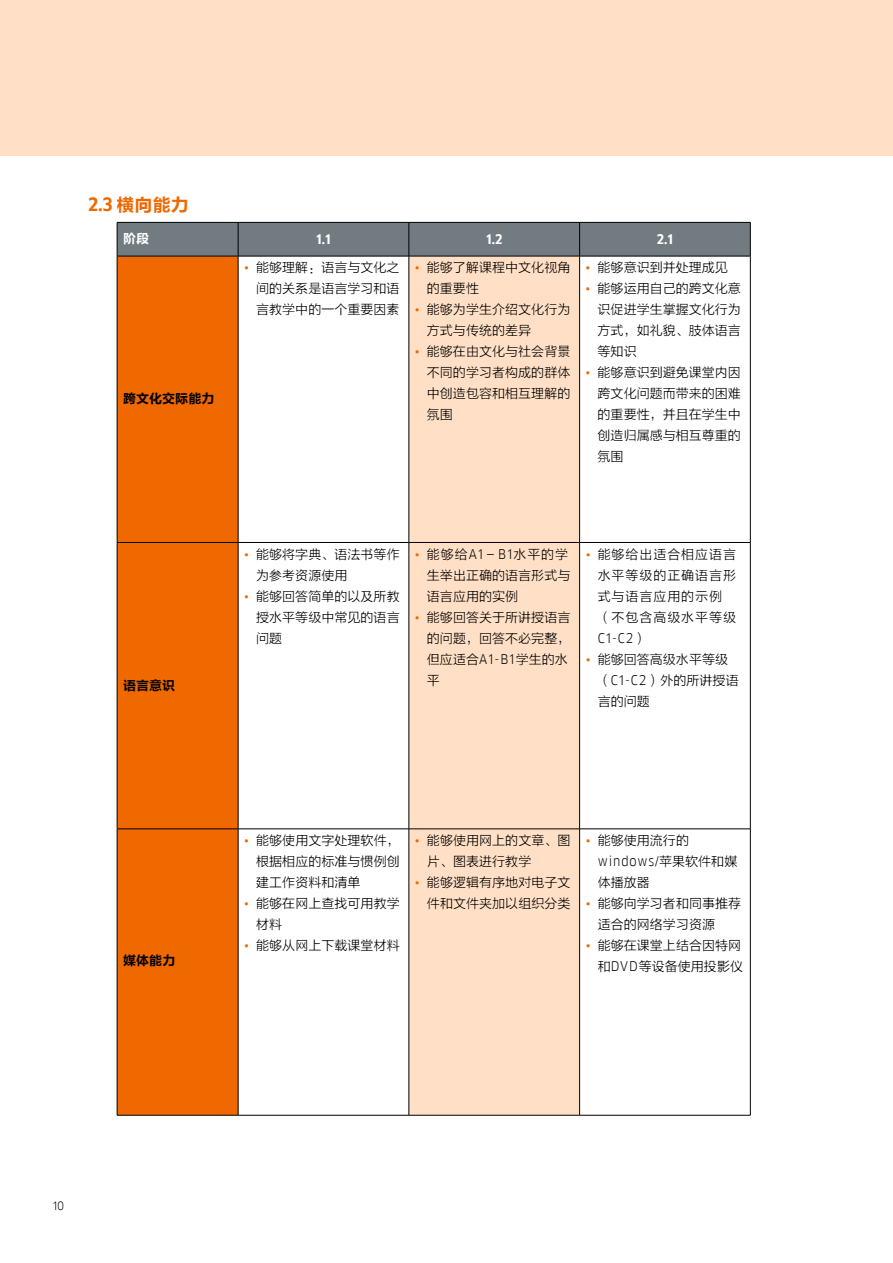
<style>
.page{position:relative;width:893px;height:1263px;background:#fff}
.page>*{position:absolute;margin:0;border:0;box-sizing:border-box;transform-origin:0 0}
.t1{font:18px "FZLTCHJW GB1 0";color:#ef6800}
.t2{font:13.05px/21px "FZLTXHK";color:#000}
.t3{font:13.05px/21px "FZLTXHK";letter-spacing:.07em;color:#000}
.t4{font:13.05px "Goethe FF Clan";letter-spacing:.07em;color:#000}
.t5{font:13.05px "FZLTCHJW GB1 0";color:#000}
.t6{font:700 13.05px "Goethe FF Clan";color:#fff}
.t7{font:13.05px "FZLTCHJW GB1 0";color:#fff}
.t8{font:11.25px "Goethe FF Clan";color:#000}
.s1{font-family:"Goethe FF Clan";font-weight:700}
.s2{font-family:"Goethe FF Clan";color:#ef6800}
.s3{font-family:"Goethe FF Clan"}
.s4{font-family:"FZLTXHK"}
</style>
<div class="page">
<div style="left:0;top:0;width:893px;height:155px;background:#ffe0c6"></div>
<div style="left:118px;top:223px;width:632px;height:33px;background:#727b80"></div>
<div style="left:118px;top:257px;width:120px;height:858px;background:#ef6800"></div>
<div style="left:410px;top:257px;width:169px;height:858px;background:#ffe0c6"></div>
<hr style="left:117px;top:223px;width:1px;height:33px;background:#000">
<hr style="left:238px;top:223px;width:1px;height:33px;background:#000">
<hr style="left:238px;top:256px;width:1px;height:286px;background:#000">
<hr style="left:238px;top:543px;width:1px;height:286px;background:#000">
<hr style="left:238px;top:829px;width:1px;height:286px;background:#000">
<hr style="left:409px;top:223px;width:1px;height:33px;background:#000">
<hr style="left:409px;top:256px;width:1px;height:286px;background:#000">
<hr style="left:409px;top:543px;width:1px;height:286px;background:#000">
<hr style="left:409px;top:829px;width:1px;height:286px;background:#000">
<hr style="left:579px;top:223px;width:1px;height:33px;background:#000">
<hr style="left:579px;top:256px;width:1px;height:286px;background:#000">
<hr style="left:579px;top:543px;width:1px;height:286px;background:#000">
<hr style="left:579px;top:829px;width:1px;height:286px;background:#000">
<hr style="left:750px;top:223px;width:1px;height:33px;background:#000">
<hr style="left:750px;top:256px;width:1px;height:286px;background:#000">
<hr style="left:750px;top:543px;width:1px;height:286px;background:#000">
<hr style="left:750px;top:829px;width:1px;height:286px;background:#000">
<hr style="left:117px;top:222px;width:121px;height:1px;background:#000">
<hr style="left:238px;top:222px;width:171px;height:1px;background:#000">
<hr style="left:409px;top:222px;width:171px;height:1px;background:#000">
<hr style="left:580px;top:222px;width:170px;height:1px;background:#000">
<hr style="left:117px;top:256px;width:121px;height:1px;background:#000">
<hr style="left:117px;top:256px;width:1px;height:286px;background:#000">
<hr style="left:238px;top:256px;width:171px;height:1px;background:#000">
<hr style="left:409px;top:256px;width:171px;height:1px;background:#000">
<hr style="left:580px;top:256px;width:170px;height:1px;background:#000">
<hr style="left:117px;top:829px;width:121px;height:1px;background:#000">
<hr style="left:117px;top:829px;width:1px;height:286px;background:#000">
<hr style="left:117px;top:542px;width:121px;height:1px;background:#000">
<hr style="left:117px;top:543px;width:1px;height:286px;background:#000">
<hr style="left:238px;top:542px;width:171px;height:1px;background:#000">
<hr style="left:409px;top:542px;width:171px;height:1px;background:#000">
<hr style="left:580px;top:542px;width:170px;height:1px;background:#000">
<hr style="left:117px;top:1115px;width:121px;height:1px;background:#000">
<hr style="left:238px;top:829px;width:171px;height:1px;background:#000">
<hr style="left:409px;top:829px;width:171px;height:1px;background:#000">
<hr style="left:580px;top:829px;width:170px;height:1px;background:#000">
<hr style="left:238px;top:1115px;width:171px;height:1px;background:#000">
<hr style="left:409px;top:1115px;width:171px;height:1px;background:#000">
<hr style="left:580px;top:1115px;width:170px;height:1px;background:#000">
<h1 class="t1" style="left:88px;top:195px;width:102px"><span class="s1">2.3</span> 横向能力</h1>
<p class="t7" style="left:123px;top:232px;width:28px">阶段</p>
<p class="t6" style="left:316px;top:231px;width:16px">1.1</p>
<p class="t6" style="left:486px;top:231px;width:18px">1.2</p>
<p class="t6" style="left:657px;top:231px;width:18px">2.1</p>
<p class="t5" style="left:123px;top:392px;width:93px">跨文化交际能力</p>
<p class="t2" style="left:256px;top:257px;width:145px;text-align:justify;text-indent:-12px"><span class="s2">•</span> 能够理解：语言与文化之间的关系是语言学习和语言教学中的一个重要因素</p>
<p class="t2" style="left:427px;top:257px;width:145px;text-indent:-12px"><span class="s2">•</span> 能够了解课程中文化视角的重要性</p>
<p class="t2" style="left:427px;top:299px;width:145px;text-indent:-12px"><span class="s2">•</span> 能够为学生介绍文化行为方式与传统的差异</p>
<p class="t2" style="left:427px;top:341px;width:145px;text-align:justify;text-indent:-12px"><span class="s2">•</span> 能够在由文化与社会背景不同的学习者构成的群体中创造包容和相互理解的氛围</p>
<p class="t2" style="left:586px;top:257px;width:144px"><span class="s2">•</span> 能够意识到并处理成见</p>
<p class="t2" style="left:598px;top:278px;width:145px;text-align:justify;text-indent:-12px"><span class="s2">•</span> 能够运用自己的跨文化意识促进学生掌握文化行为方式，如礼貌、肢体语言等知识</p>
<p class="t2" style="left:598px;top:362px;width:145px;text-align:justify;text-indent:-12px"><span class="s2">•</span> 能够意识到避免课堂内因跨文化问题而带来的困难的重要性，并且在学生中创造归属感与相互尊重的氛围</p>
<p class="t5" style="left:123px;top:678px;width:54px">语言意识</p>
<p class="t2" style="left:256px;top:544px;width:145px;text-indent:-12px"><span class="s2">•</span> 能够将字典、语法书等作为参考资源使用　</p>
<p class="t2" style="left:256px;top:586px;width:145px;text-align:justify;text-indent:-12px"><span class="s2">•</span> 能够回答简单的以及所教授水平等级中常见的语言问题</p>
<p class="t2" style="left:427px;top:544px;width:145px;text-indent:-12px"><span class="s2">•</span> 能够给<span class="s3">A1</span>－<span class="s3">B1</span>水平的学生举出正确的语言形式与语言应用的实例</p>
<p class="t2" style="left:427px;top:607px;width:145px;text-indent:-12px"><span class="s2">•</span> 能够回答关于所讲授语言的问题，回答不必完整，但应适合<span class="s3">A1-B1</span>学生的水平</p>
<p class="t3" style="left:598px;top:544px;width:140px;text-indent:-12px"><span class="s2">•</span> 能够给出适合相应语言水平等级的正确语言形式与语言应用的示例（不包含高级水平等级</p>
<p class="t4" style="left:598px;top:630px;width:51px">C1-C2<span class="s4">）</span></p>
<p class="t2" style="left:598px;top:649px;width:143px;text-indent:-12px"><span class="s2">•</span> 能够回答高级水平等级（<span class="s3">C1-C2</span>）外的所讲授语言的问题</p>
<p class="t5" style="left:123px;top:954px;width:54px">媒体能力</p>
<p class="t2" style="left:256px;top:830px;width:145px;text-align:justify;text-indent:-12px"><span class="s2">•</span> 能够使用文字处理软件，根据相应的标准与惯例创建工作资料和清单</p>
<p class="t2" style="left:256px;top:893px;width:145px;text-indent:-12px"><span class="s2">•</span> 能够在网上查找可用教学材料</p>
<p class="t2" style="left:244px;top:935px;width:157px"><span class="s2">•</span> 能够从网上下载课堂材料</p>
<p class="t2" style="left:427px;top:830px;width:145px;text-indent:-12px"><span class="s2">•</span> 能够使用网上的文章、图片、图表进行教学</p>
<p class="t2" style="left:415px;top:872px;width:157px;text-align:right"><span class="s2">•</span> 能够逻辑有序地对电子文件和文件夹加以组织分类</p>
<p class="t2" style="left:586px;top:830px;width:105px"><span class="s2">•</span> 能够使用流行的</p>
<p class="t4" style="left:598px;top:853px;width:141px">windows<span class="s4">/苹果软件和媒</span></p>
<p class="t2" style="left:598px;top:872px;width:54px">体播放器</p>
<p class="t2" style="left:598px;top:893px;width:145px;text-indent:-12px"><span class="s2">•</span> 能够向学习者和同事推荐适合的网络学习资源</p>
<p class="t2" style="left:586px;top:935px;width:159px;text-align:right"><span class="s2">•</span> 能够在课堂上结合因特网和<span class="s3">DVD</span>等设备使用投影仪</p>
<p class="t8" style="left:53px;top:1199px;width:13px">10</p>
</div>
